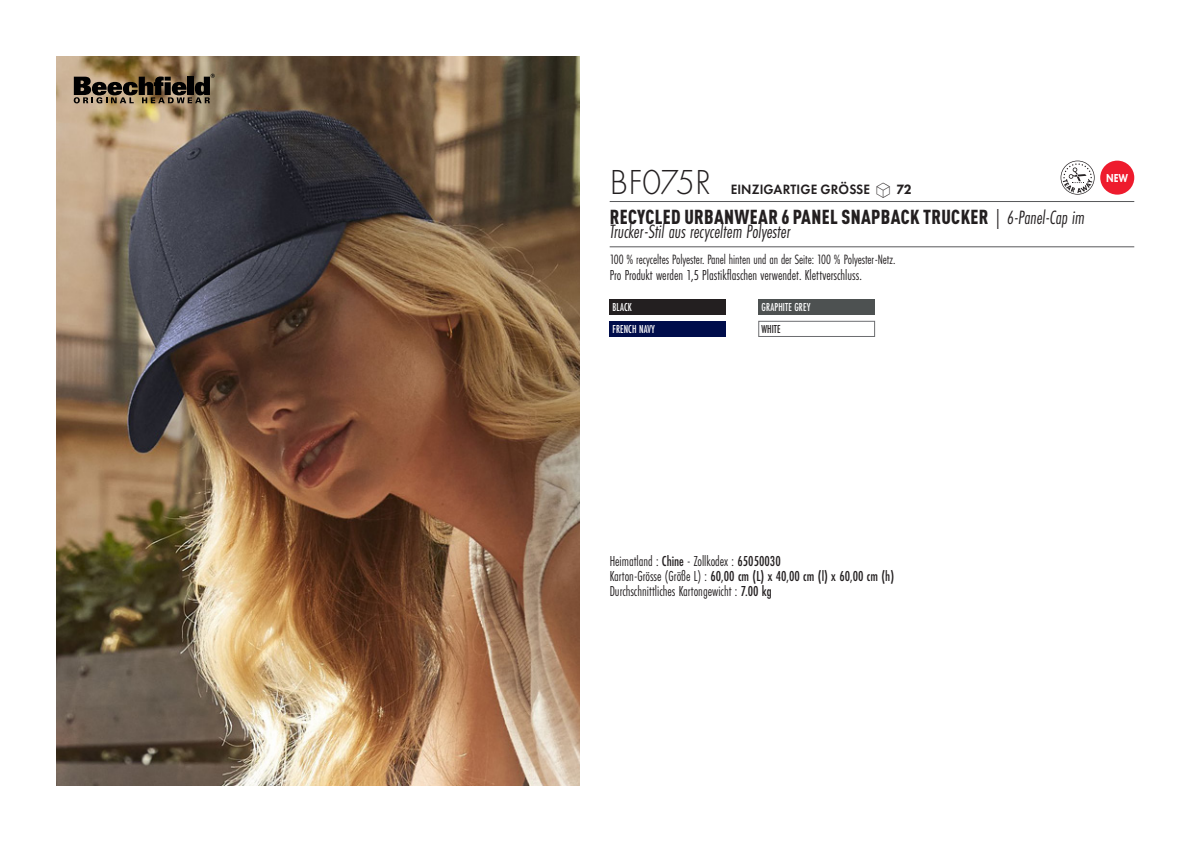
<style>
.page{position:relative;width:1191px;height:842px;background:#fff}
.page>*{position:absolute;margin:0;border:0;box-sizing:border-box;transform-origin:0 0}
.t1{font:300 36px "Futura PT";letter-spacing:.005em;color:#231f20;scale:.95 1}
.t2{font:900 condensed 20px "DIN Pro";letter-spacing:.02em;color:#231f20;scale:.95 1}
.t3{font:italic 20px "Futura PT Cond";color:#231f20;scale:.95 1}
.t4{font:15px "Futura PT Cond";color:#231f20;scale:.95 1}
.t5{font:500 15px "Futura PT Cond";color:#231f20;scale:.95 1}
.grammage_2020{font:14px "Futura PT Cond";letter-spacing:-.005em;color:#231f20;scale:.95 1}
.t6{font:600 14px "Futura PT";letter-spacing:.01em;color:#231f20;scale:.95 1}
.Coloris_nuancier_bla{font:500 12px "Futura PT Cond";letter-spacing:.01em;color:#fff;scale:.9 1}
.Coloris_nuancier{font:500 12px "Futura PT Cond";letter-spacing:.01em;color:#231f20;scale:.9 1}
.nuancier_bloc_packsh{font:800 12px "Futura PT";color:#fff;scale:.8 1}
.s1{font-family:"Linotype Shapeshifter";font-weight:400;font-size:20px}
.s2{font-weight:800}
.s3{font-family:"Futura PT Cond";font-weight:400;font-style:italic;font-stretch:normal}
.s4{font-weight:500}
.s5{font-weight:400}
</style>
<div class="page">
<img style="left:57px;top:57px;width:522px;height:728px">
<svg style="left:74px;top:74px;width:141px;height:29px;background:#5c4e3c"></svg>
<div style="left:609px;top:300px;width:117px;height:15px;background:#231f20"></div>
<div style="left:609px;top:321px;width:117px;height:16px;background:#000d4b"></div>
<div style="left:758px;top:300px;width:116px;height:15px;background:#4d5151"></div>
<div style="left:758px;top:321px;width:116px;height:16px;background:#fff;border:1px solid #6c6d70"></div>
<svg style="left:1060px;top:161px;width:34px;height:34px"></svg>
<div style="left:1100px;top:161px;width:34px;height:34px;background:#ee1b2d;border-radius:50%"></div>
<hr style="left:609px;top:201px;width:525px;height:1px;background:#57585a">
<hr style="left:609px;top:246px;width:525px;height:1px;background:#57585a">
<p class="t1" style="left:610px;top:162px;width:108px">BF075R</p>
<p class="t6" style="left:730px;top:181px;width:192px">EINZIGARTIGE GRÖSSE <span class="s1">S</span> <span class="s2">72</span></p>
<p class="t2" style="left:610px;top:202px;width:501px">RECYCLED URBANWEAR 6 PANEL SNAPBACK TRUCKER <span class="s3">| 6-Panel-Cap im</span></p>
<p class="t3" style="left:609px;top:220px;width:192px">Trucker-Stil aus recyceltem Polyester</p>
<p class="grammage_2020" style="left:609px;top:251px;width:302px">100 % recyceltes Polyester. Panel hinten und an der Seite: 100 % Polyester-Netz.</p>
<p class="t4" style="left:609px;top:266px;width:267px">Pro Produkt werden 1,5 Plastikflaschen verwendet. Klettverschluss.</p>
<p class="Coloris_nuancier_bla" style="left:612px;top:300px;width:23px">BLACK</p>
<p class="Coloris_nuancier_bla" style="left:612px;top:322px;width:49px">FRENCH NAVY</p>
<p class="Coloris_nuancier_bla" style="left:761px;top:300px;width:56px">GRAPHITE GREY</p>
<p class="Coloris_nuancier" style="left:761px;top:322px;width:23px">WHITE</p>
<p class="nuancier_bloc_packsh" style="left:1106px;top:171px;width:29px">NEW</p>
<p class="t4" style="left:609px;top:552px;width:182px">Heimatland : <span class="s4">Chine</span> - Zollkodex : <span class="s4">65050030</span></p>
<p class="t5" style="left:609px;top:567px;width:301px"><span class="s5">Karton-Grösse (Größe L) :</span> 60,00 cm (L) x 40,00 cm (l) x 60,00 cm (h)</p>
<p class="t4" style="left:609px;top:582px;width:172px">Durchschnittliches Kartongewicht : <span class="s4">7.00 kg</span></p>
</div>
